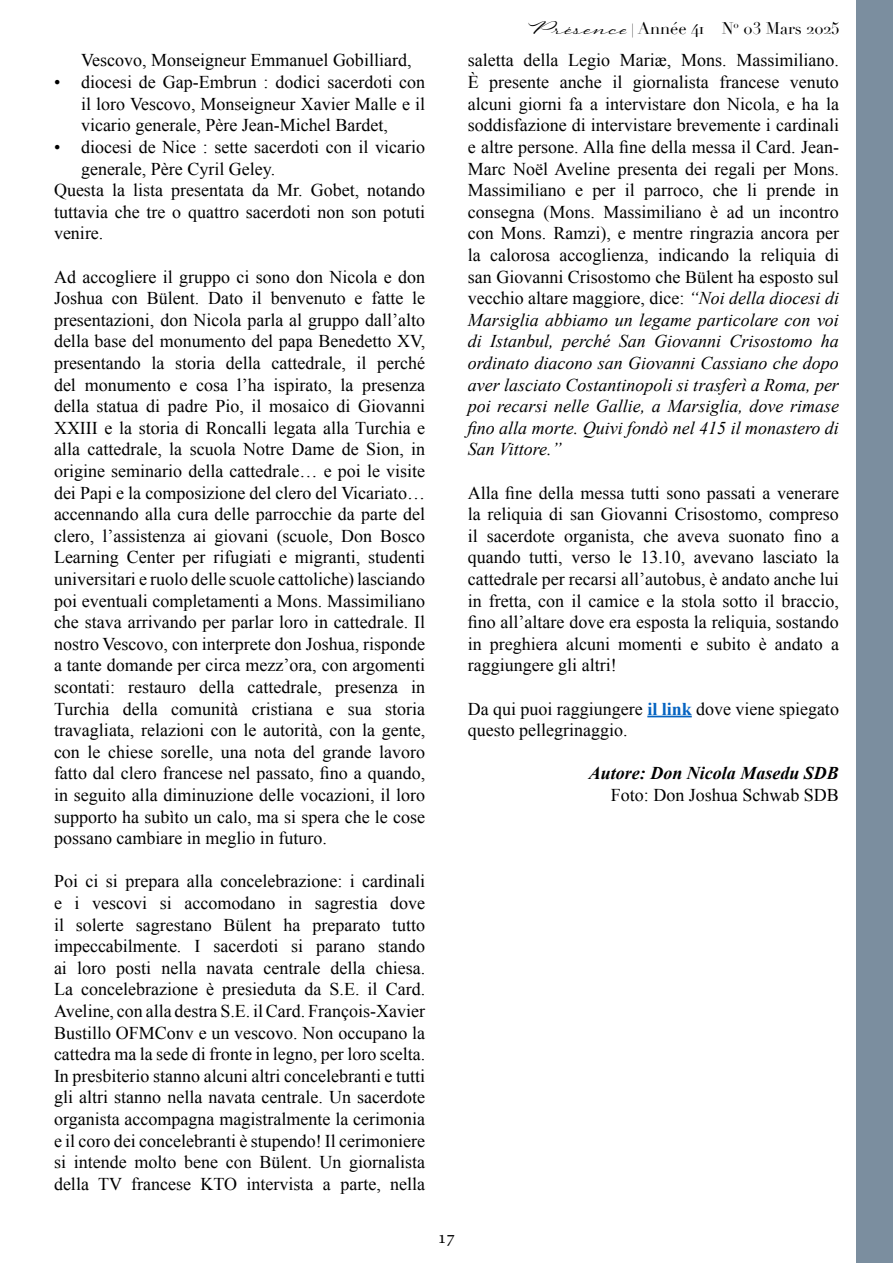
<style>
.page{position:relative;width:893px;height:1263px;background:#fff}
.page>*{position:absolute;margin:0;border:0;box-sizing:border-box;transform-origin:0 0}
.t1{font:18px/21.6px "Times New Roman";color:#000;text-align:justify}
.t2{font:italic 700 18px "Times New Roman";color:#000}
.t3{font:18px "Minion Pro";color:#000}
.t4{font:16.5px "Didot";color:#000}
.s1{font-family:"Regina";font-size:27px}
.s2{font-size:13.95px}
.s3{font-style:italic}
.s4{font-weight:700;color:#0563c1}
</style>
<div class="page">
<div style="left:857px;top:0;width:36px;height:1263px;background:#7b8e9f"></div>
<hr style="left:647px;top:716px;width:45px;height:1px;background:#0563c1">
<p class="t1" style="left:81px;top:49px;width:332px">Vescovo, Monseigneur Emmanuel Gobilliard,</p>
<p class="t1" style="left:81px;top:71px;width:346px;text-indent:-27px">• diocesi de Gap-Embrun : dodici sacerdoti con il loro Vescovo, Monseigneur Xavier Malle e il vicario generale, Père Jean-Michel Bardet,</p>
<p class="t1" style="left:54px;top:136px;width:373px">• diocesi de Nice : sette sacerdoti con il vicario</p>
<p class="t1" style="left:81px;top:157px;width:196px">generale, Père Cyril Geley.</p>
<p class="t1" style="left:54px;top:179px;width:373px">Questa la lista presentata da Mr. Gobet, notando</p>
<p class="t1" style="left:54px;top:201px;width:373px">tuttavia che tre o quattro sacerdoti non son potuti</p>
<p class="t1" style="left:54px;top:222px;width:51px">venire.</p>
<p class="t1" style="left:54px;top:265px;width:373px">Ad accogliere il gruppo ci sono don Nicola e don Joshua con Bülent. Dato il benvenuto e fatte le presentazioni, don Nicola parla al gruppo dall’alto della base del monumento del papa Benedetto XV, presentando la storia della cattedrale, il perché del monumento e cosa l’ha ispirato, la presenza della statua di padre Pio, il mosaico di Giovanni XXIII e la storia di Roncalli legata alla Turchia e alla cattedrale, la scuola Notre Dame de Sion, in origine seminario della cattedrale… e poi le visite dei Papi e la composizione del clero del Vicariato… accennando alla cura delle parrocchie da parte del clero, l’assistenza ai giovani (scuole, Don Bosco Learning Center per rifugiati e migranti, studenti universitari e ruolo delle scuole cattoliche) lasciando poi eventuali completamenti a Mons. Massimiliano che stava arrivando per parlar loro in cattedrale. Il nostro Vescovo, con interprete don Joshua, risponde a tante domande per circa mezz’ora, con argomenti scontati: restauro della cattedrale, presenza in Turchia della comunità cristiana e sua storia travagliata, relazioni con le autorità, con la gente, con le chiese sorelle, una nota del grande lavoro fatto dal clero francese nel passato, fino a quando, in seguito alla diminuzione delle vocazioni, il loro supporto ha subìto un calo, ma si spera che le cose possano cambiare in meglio in futuro.</p>
<p class="t1" style="left:54px;top:870px;width:373px">Poi ci si prepara alla concelebrazione: i cardinali e i vescovi si accomodano in sagrestia dove il solerte sagrestano Bülent ha preparato tutto impeccabilmente. I sacerdoti si parano stando ai loro posti nella navata centrale della chiesa.<br>La concelebrazione è presieduta da S.E. il Card.<br>Aveline, con alla destra S.E. il Card. François-Xavier Bustillo OFMConv e un vescovo. Non occupano la cattedra ma la sede di fronte in legno, per loro scelta.<br>In presbiterio stanno alcuni altri concelebranti e tutti gli altri stanno nella navata centrale. Un sacerdote organista accompagna magistralmente la cerimonia e il coro dei concelebranti è stupendo! Il cerimoniere si intende molto bene con Bülent. Un giornalista della TV francese KTO intervista a parte, nella</p>
<p class="t4" style="left:529px;top:18px;width:312px"><span class="s1">Présence</span> <span class="s2">|</span> Année 41 – N<sup>o</sup> 03 Mars 2025</p>
<p class="t1" style="left:468px;top:49px;width:373px">saletta della Legio Mariæ, Mons. Massimiliano.<br>È presente anche il giornalista francese venuto alcuni giorni fa a intervistare don Nicola, e ha la soddisfazione di intervistare brevemente i cardinali e altre persone. Alla fine della messa il Card. Jean-Marc Noël Aveline presenta dei regali per Mons.<br>Massimiliano e per il parroco, che li prende in consegna (Mons. Massimiliano è ad un incontro con Mons. Ramzi), e mentre ringrazia ancora per la calorosa accoglienza, indicando la reliquia di san Giovanni Crisostomo che Bülent ha esposto sul vecchio altare maggiore, dice: <span class="s3">“Noi della diocesi di Marsiglia abbiamo un legame particolare con voi di Istanbul, perché San Giovanni Crisostomo ha ordinato diacono san Giovanni Cassiano che dopo aver lasciato Costantinopoli si trasferì a Roma, per poi recarsi nelle Gallie, a Marsiglia, dove rimase fino alla morte. Quivi fondò nel 415 il monastero di San Vittore.”</span></p>
<p class="t1" style="left:468px;top:481px;width:373px">Alla fine della messa tutti sono passati a venerare la reliquia di san Giovanni Crisostomo, compreso il sacerdote organista, che aveva suonato fino a quando tutti, verso le 13.10, avevano lasciato la cattedrale per recarsi all’autobus, è andato anche lui in fretta, con il camice e la stola sotto il braccio, fino all’altare dove era esposta la reliquia, sostando in preghiera alcuni momenti e subito è andato a raggiungere gli altri!</p>
<p class="t1" style="left:468px;top:697px;width:373px">Da qui puoi raggiungere <span class="s4">il link</span> dove viene spiegato questo pellegrinaggio.</p>
<p class="t2" style="left:589px;top:761px;width:252px">Autore: Don Nicola Masedu SDB</p>
<p class="t1" style="left:611px;top:784px;width:230px">Foto: Don Joshua Schwab SDB</p>
<p class="t3" style="left:438px;top:1225px;width:19px">17</p>
</div>
